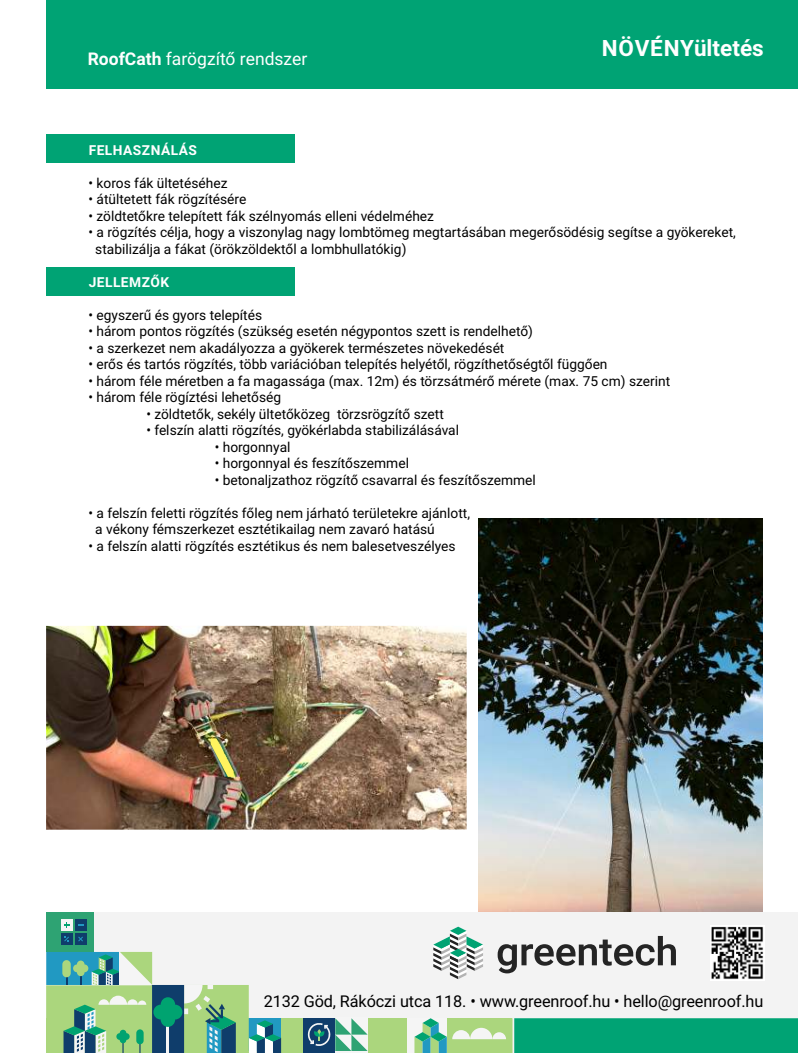
<style>
.page{position:relative;width:798px;height:1053px;background:#fff}
.page>*{position:absolute;margin:0;border:0;box-sizing:border-box;transform-origin:0 0}
.t1{font:700 22.5px "Roboto";color:#fff}
.t2{font:17.5px "Roboto";color:#fff}
.t3{font:16.25px "Roboto";letter-spacing:-.01em;color:#000}
.t4{font:13.75px/16.5px "Roboto";color:#000}
.t5{font:700 13.75px "Roboto";letter-spacing:.035em;color:#fff}
.s1{font-weight:700}
</style>
<div class="page">
<img style="left:46px;top:625px;width:420px;height:204px">
<img style="left:478px;top:518px;width:284px;height:394px">
<div style="left:46px;top:912px;width:751px;height:140px;background:#f3f3f3"></div>
<div style="left:46px;top:1018px;width:465px;height:34px;background:#abd67d"></div>
<div style="left:303px;top:1018px;width:32px;height:34px;background:#0f3d6b"></div>
<svg style="left:307px;top:1018px;width:60px;height:32px"></svg>
<div style="left:46px;top:912px;width:48px;height:39px;background:#2ea373"></div>
<div style="left:61px;top:919px;width:11px;height:11px;background:#f5f5f5"></div>
<div style="left:75px;top:919px;width:11px;height:11px;background:#0f3d6b"></div>
<div style="left:61px;top:932px;width:11px;height:12px;background:#0f3d6b"></div>
<div style="left:75px;top:932px;width:11px;height:12px;background:#0f3d6b"></div>
<svg style="left:64px;top:922px;width:5px;height:5px"></svg>
<svg style="left:78px;top:936px;width:5px;height:5px"></svg>
<svg style="left:64px;top:936px;width:5px;height:5px"></svg>
<div style="left:407px;top:1018px;width:39px;height:34px;background:#f5f5f5"></div>
<svg style="left:414px;top:1018px;width:383px;height:34px"></svg>
<hr style="left:335px;top:1050px;width:32px;height:2px;background:#f5f5f5">
<svg style="left:46px;top:951px;width:235px;height:101px"></svg>
<div style="left:46px;top:0;width:751px;height:89px;background:#00a374"></div>
<svg style="left:433px;top:926px;width:50px;height:53px"></svg>
<svg style="left:497px;top:935px;width:178px;height:38px"></svg>
<img style="left:710px;top:925px;width:54px;height:55px">
<div style="left:46px;top:134px;width:249px;height:29px;background:#00a374"></div>
<div style="left:46px;top:268px;width:249px;height:28px;background:#00a374"></div>
<p class="t2" style="left:88px;top:52px;width:221px"><span class="s1">RoofCath</span> farögzítő rendszer</p>
<h1 class="t1" style="left:601px;top:39px;width:163px">NÖVÉNYültetés</h1>
<p class="t5" style="left:89px;top:144px;width:110px">FELHASZNÁLÁS</p>
<p class="t4" style="left:88px;top:176px;width:140px">• koros fák ültetéséhez</p>
<p class="t4" style="left:88px;top:192px;width:159px">• átültetett fák rögzítésére</p>
<p class="t4" style="left:88px;top:209px;width:347px">• zöldtetőkre telepített fák szélnyomás elleni védelméhez</p>
<p class="t4" style="left:95px;top:225px;width:642px;text-indent:-7px">• a rögzítés célja, hogy a viszonylag nagy lombtömeg megtartásában megerősödésig segítse a gyökereket, stabilizálja a fákat (örökzöldektől a lombhullatókig)</p>
<p class="t5" style="left:89px;top:276px;width:82px">JELLEMZŐK</p>
<p class="t4" style="left:88px;top:308px;width:175px">• egyszerű és gyors telepítés</p>
<p class="t4" style="left:88px;top:324px;width:446px">• három pontos rögzítés (szükség esetén négypontos szett is rendelhető)</p>
<p class="t4" style="left:88px;top:341px;width:417px">• a szerkezet nem akadályozza a gyökerek természetes növekedését</p>
<p class="t4" style="left:88px;top:357px;width:520px">• erős és tartós rögzítés, több variációban telepítés helyétől, rögzíthetőségtől függően</p>
<p class="t4" style="left:88px;top:374px;width:583px">• három féle méretben a fa magassága (max. 12m) és törzsátmérő mérete (max. 75 cm) szerint</p>
<p class="t4" style="left:88px;top:390px;width:194px">• három féle rögíztési lehetőség</p>
<p class="t4" style="left:146px;top:407px;width:299px">• zöldtetők, sekély ültetőközeg törzsrögzítő szett</p>
<p class="t4" style="left:146px;top:423px;width:314px">• felszín alatti rögzítés, gyökérlabda stabilizálásával</p>
<p class="t4" style="left:215px;top:440px;width:77px">• horgonnyal</p>
<p class="t4" style="left:215px;top:456px;width:196px">• horgonnyal és feszítőszemmel</p>
<p class="t4" style="left:215px;top:473px;width:322px">• betonaljzathoz rögzítő csavarral és feszítőszemmel</p>
<p class="t4" style="left:95px;top:506px;width:376px;text-indent:-7px">• a felszín feletti rögzítés főleg nem járható területekre ajánlott, a vékony fémszerkezet esztétikailag nem zavaró hatású</p>
<p class="t4" style="left:88px;top:539px;width:368px">• a felszín alatti rögzítés esztétikus és nem balesetveszélyes</p>
<p class="t3" style="left:263px;top:994px;width:501px">2132 Göd, Rákóczi utca 118. • www.greenroof.hu • hello@greenroof.hu</p>
</div>
